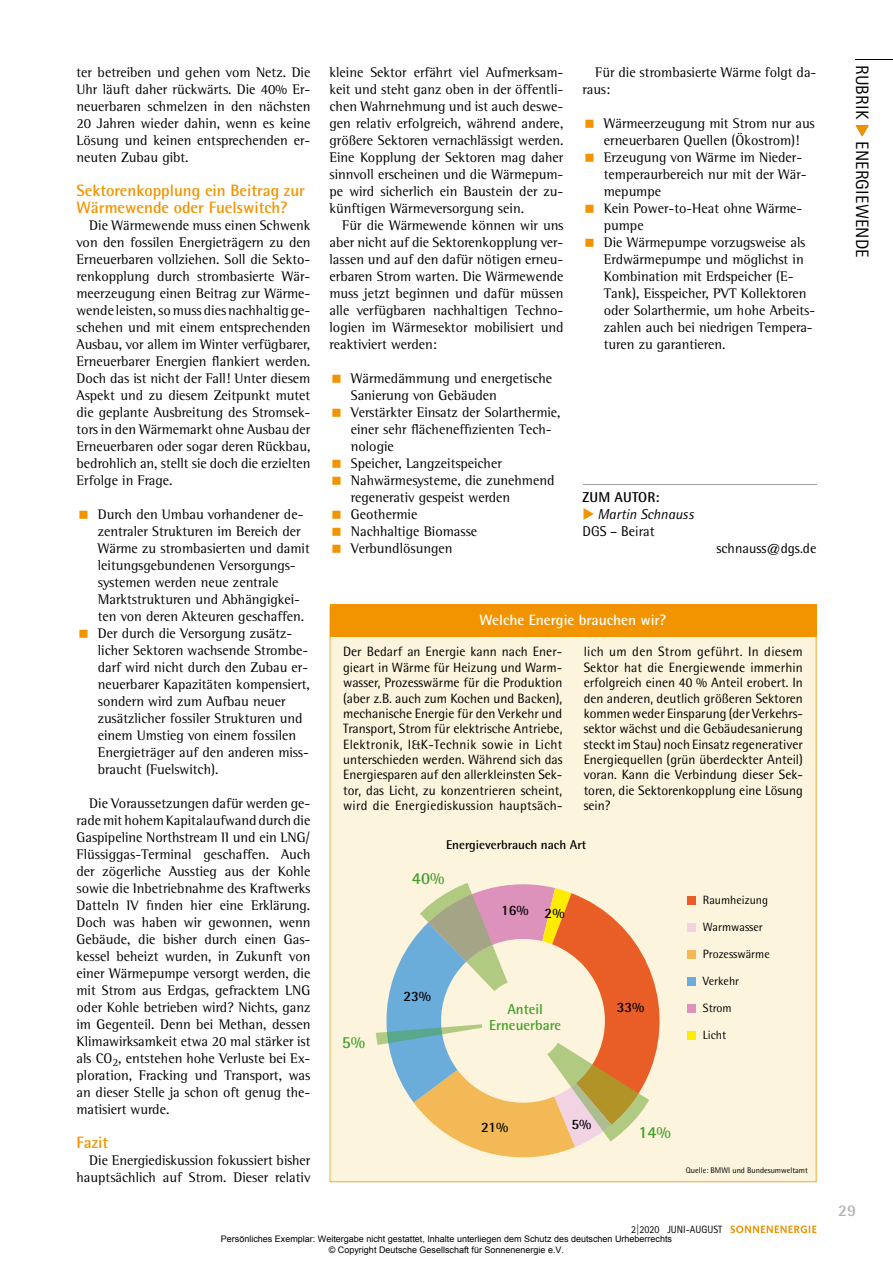
<style>
.page{position:relative;width:893px;height:1263px;background:#fff}
.page>*{position:absolute;margin:0;border:0;box-sizing:border-box;transform-origin:0 0}
.t1{font:18px "Rotis Sans Serif Std";letter-spacing:.01em;color:#000}
.t2{font:700 16.95px "Rotis Semi Sans Std";color:#44a02a}
.t3{font:700 16.5px/17px "Rotis Semi Sans Std";color:#f29400}
.t4{font:700 16.5px "Rotis Semi Sans Std";color:#b1b3b4}
.t5{font:700 15px "Rotis Semi Sans Std";color:#fff}
.t6{font:700 14.4px/16px "Rotis Semi Sans Std";color:#44a02a;text-align:center}
.t7{font:700 14.4px "Rotis Semi Sans Std";color:#000}
.t8{font:14.25px/17px "Rotis Semi Serif Std";color:#000;text-align:justify}
.t9{font:italic 14.25px/17px "Rotis Semi Sans Std";color:#000}
.t10{font:14.25px "Rotis Semi Sans Std";color:#000}
.t11{font:700 14.25px "Rotis Semi Sans Std";letter-spacing:.01em;color:#000}
.t12{font:13.5px/15.5px "Rotis Semi Sans Std";color:#000;text-align:justify}
.t13{font:700 12.75px "Rotis Semi Sans Std";color:#000}
.t14{font:12px "Rotis Semi Sans Std";color:#000}
.t15{font:10.65px "Rotis Sans Serif Std";color:#000;scale:.95 1}
.t16{font:9px/10.8px "Arial";color:#000;text-align:center}
.t17{font:8.25px "Rotis Semi Sans Std";color:#000}
.s1{color:#f29400}
.s2{font-style:normal}
.s3{color:#0076bd}
</style>
<div class="page">
<svg style="left:730px;top:1225px;width:86px;height:8px"></svg>
<hr style="left:855px;top:59px;width:38px;height:1px;background:#000">
<svg style="left:856px;top:125px;width:13px;height:12px"></svg>
<hr style="left:583px;top:484px;width:233px;height:1px;background:#9c9d9f">
<div style="left:330px;top:636px;width:486px;height:546px;background:#fcf4dd"></div>
<div style="left:330px;top:604px;width:486px;height:32px;background:#f29400"></div>
<div style="left:687px;top:896px;width:9px;height:9px;background:#e95e26"></div>
<div style="left:687px;top:923px;width:9px;height:9px;background:#f1d3e3"></div>
<div style="left:687px;top:950px;width:9px;height:9px;background:#f3b957"></div>
<div style="left:687px;top:977px;width:9px;height:9px;background:#6aacda"></div>
<div style="left:687px;top:1004px;width:9px;height:9px;background:#dd92bb"></div>
<div style="left:687px;top:1031px;width:9px;height:9px;background:#ffec00"></div>
<svg style="left:372px;top:877px;width:305px;height:294px"></svg>
<div style="left:482px;top:979px;width:82px;height:83px;background:#fcf4dd;border-radius:50%"></div>
<p class="t8" style="left:77px;top:63px;width:235px">ter betreiben und gehen vom Netz. Die Uhr läuft daher rückwärts. Die 40% Er&shy;neuerbaren schmelzen in den nächsten 20 Jahren wieder dahin, wenn es keine Lösung und keinen entsprechenden er&shy;neuten Zubau gibt.</p>
<p class="t3" style="left:77px;top:181px;width:230px">Sektorenkopplung ein Beitrag zur<br>Wärmewende oder Fuelswitch?</p>
<p class="t8" style="left:77px;top:216px;width:235px;text-indent:13px">Die Wärmewende muss einen Schwenk von den fossilen Energieträgern zu den Erneuerbaren vollziehen. Soll die Sekto&shy;renkopplung durch strombasierte Wär&shy;meerzeugung einen Beitrag zur Wärme&shy;wende leisten, so muss dies nachhaltig ge&shy;schehen und mit einem entsprechenden Ausbau, vor allem im Winter verfügbarer, Erneuerbarer Energien flankiert werden.<br>Doch das ist nicht der Fall! Unter diesem Aspekt und zu diesem Zeitpunkt mutet die geplante Ausbreitung des Stromsek&shy;tors in den Wärmemarkt ohne Ausbau der Erneuerbaren oder sogar deren Rückbau, bedrohlich an, stellt sie doch die erzielten Erfolge in Frage.</p>
<p class="t8" style="left:98px;top:506px;width:214px;text-align:left">Durch den Umbau vorhandener de&shy;zentraler Strukturen im Bereich der Wärme zu strombasierten und damit leitungsgebundenen Versorgungs&shy;systemen werden neue zentrale Marktstrukturen und Abhängigkei&shy;ten von deren Akteuren geschaffen.<br>Der durch die Versorgung zusätz&shy;licher Sektoren wachsende Strombe&shy;darf wird nicht durch den Zubau er&shy;neuerbarer Kapazitäten kompensiert, sondern wird zum Aufbau neuer zusätzlicher fossiler Strukturen und einem Umstieg von einem fossilen Energieträger auf den anderen miss&shy;braucht (Fuelswitch).</p>
<p class="t8" style="left:77px;top:795px;width:235px;text-indent:13px">Die Voraussetzungen dafür werden ge&shy;rade mit hohem Kapitalaufwand durch die Gaspipeline Northstream II und ein LNG/ Flüssiggas-Terminal geschaffen. Auch der zögerliche Ausstieg aus der Kohle sowie die Inbetriebnahme des Kraftwerks Datteln IV finden hier eine Erklärung.<br>Doch was haben wir gewonnen, wenn Gebäude, die bisher durch einen Gas&shy;kessel beheizt wurden, in Zukunft von einer Wärmepumpe versorgt werden, die mit Strom aus Erdgas, gefracktem LNG oder Kohle betrieben wird? Nichts, ganz im Gegenteil. Denn bei Methan, dessen Klimawirksamkeit etwa 20 mal stärker ist als CO<sub>2</sub>, entstehen hohe Verluste bei Ex&shy;ploration, Fracking und Transport, was an dieser Stelle ja schon oft genug the&shy;matisiert wurde.</p>
<p class="t3" style="left:77px;top:1134px;width:33px">Fazit</p>
<p class="t8" style="left:77px;top:1152px;width:235px;text-align:right">Die Energiediskussion fokussiert bisher hauptsächlich auf Strom. Dieser relativ</p>
<p class="t8" style="left:330px;top:63px;width:235px">kleine Sektor erfährt viel Aufmerksam&shy;keit und steht ganz oben in der öffentli&shy;chen Wahrnehmung und ist auch deswe&shy;gen relativ erfolgreich, während andere, größere Sektoren vernachlässigt werden.<br>Eine Kopplung der Sektoren mag daher sinnvoll erscheinen und die Wärmepum&shy;pe wird sicherlich ein Baustein der zu&shy;künftigen Wärmeversorgung sein.</p>
<p class="t8" style="left:330px;top:216px;width:235px;text-indent:13px">Für die Wärmewende können wir uns aber nicht auf die Sektorenkopplung ver&shy;lassen und auf den dafür nötigen erneu&shy;erbaren Strom warten. Die Wärmewende muss jetzt beginnen und dafür müssen alle verfügbaren nachhaltigen Techno&shy;logien im Wärmesektor mobilisiert und reaktiviert werden:</p>
<p class="t8" style="left:351px;top:369px;width:211px;text-align:left">Wärmedämmung und energetische<br>Sanierung von Gebäuden<br>Verstärkter Einsatz der Solarthermie, einer sehr flächeneffizienten Tech&shy;nologie<br>Speicher, Langzeitspeicher<br>Nahwärmesysteme, die zunehmend regenerativ gespeist werden<br>Geothermie<br>Nachhaltige Biomasse<br>Verbundlösungen</p>
<p class="t8" style="left:583px;top:63px;width:235px;text-indent:13px">Für die strombasierte Wärme folgt da&shy;raus:</p>
<p class="t8" style="left:604px;top:114px;width:213px;text-align:left">Wärmeerzeugung mit Strom nur aus erneuerbaren Quellen (Ökostrom)!<br>Erzeugung von Wärme im Nieder&shy;temperaurbereich nur mit der Wär&shy;mepumpe<br>Kein Power-to-Heat ohne Wärme&shy;pumpe<br>Die Wärmepumpe vorzugsweise als<br>Erdwärmepumpe und möglichst in<br>Kombination mit Erdspeicher (E-<br>Tank), Eisspeicher, PVT Kollektoren oder Solarthermie, um hohe Arbeits&shy;zahlen auch bei niedrigen Tempera&shy;turen zu garantieren.</p>
<p class="t11" style="left:583px;top:488px;width:78px">ZUM AUTOR:</p>
<p class="t9" style="left:583px;top:505px;width:113px"><span class="s1">◆</span> Martin Schnauss<br><span class="s2">DGS – Beirat</span></p>
<p class="t10" style="left:716px;top:540px;width:101px">schnauss@dgs.de</p>
<p class="t5" style="left:479px;top:611px;width:189px">Welche Energie brauchen wir?</p>
<p class="t12" style="left:343px;top:644px;width:221px">Der Bedarf an Energie kann nach Ener&shy;gieart in Wärme für Heizung und Warm&shy;wasser, Prozesswärme für die Produktion (aber z.B. auch zum Kochen und Backen), mechanische Energie für den Verkehr und Transport, Strom für elektrische Antriebe, Elektronik, I&amp;K-Technik sowie in Licht unterschieden werden. Während sich das Energiesparen auf den allerkleinsten Sek&shy;tor, das Licht, zu konzentrieren scheint, wird die Energiediskussion hauptsäch-</p>
<p class="t12" style="left:584px;top:644px;width:221px">lich um den Strom geführt. In diesem Sektor hat die Energiewende immerhin erfolgreich einen 40 % Anteil erobert. In den anderen, deutlich größeren Sektoren kommen weder Einsparung (der Verkehrs&shy;sektor wächst und die Gebäudesanierung steckt im Stau) noch Einsatz regenerativer Energiequellen (grün überdeckter Anteil) voran. Kann die Verbindung dieser Sek&shy;toren, die Sektorenkopplung eine Lösung sein?</p>
<p class="t13" style="left:446px;top:837px;width:142px">Energieverbrauch nach Art</p>
<p class="t2" style="left:342px;top:1032px;width:25px">5%</p>
<p class="t2" style="left:412px;top:868px;width:34px">40%</p>
<p class="t7" style="left:403px;top:987px;width:29px">23%</p>
<p class="t7" style="left:501px;top:901px;width:29px">16%</p>
<p class="t7" style="left:545px;top:904px;width:21px">2%</p>
<p class="t6" style="left:489px;top:1000px;width:74px">Anteil<br>Erneuerbare</p>
<p class="t7" style="left:617px;top:998px;width:29px">33%</p>
<p class="t14" style="left:703px;top:893px;width:67px">Raumheizung</p>
<p class="t14" style="left:703px;top:920px;width:61px">Warmwasser</p>
<p class="t14" style="left:703px;top:947px;width:68px">Prozesswärme</p>
<p class="t14" style="left:703px;top:974px;width:38px">Verkehr</p>
<p class="t14" style="left:703px;top:1001px;width:30px">Strom</p>
<p class="t14" style="left:703px;top:1028px;width:25px">Licht</p>
<p class="t7" style="left:481px;top:1118px;width:29px">21%</p>
<p class="t7" style="left:571px;top:1115px;width:21px">5%</p>
<p class="t2" style="left:638px;top:1122px;width:34px">14%</p>
<p class="t17" style="left:686px;top:1165px;width:124px">Quelle: BMWI und Bundesumweltamt</p>
<p class="t15" style="left:631px;top:1223px;width:97px">2|2020 JUNI-AUGUST</p>
<p class="t16" style="left:221px;top:1233px;width:453px">Persönliches Exemplar: Weitergabe nicht gestattet, Inhalte unterliegen dem Schutz des deutschen Urheberrechts © Copyright Deutsche Gesellschaft für Sonnenenergie e.V.</p>
<p class="t1" style="left:873px;top:65px;width:195px;rotate:90deg">RUBRIK <span class="s3">◆</span> ENERGIEWENDE</p>
<p class="t4" style="left:838px;top:1200px;width:19px">29</p>
</div>
